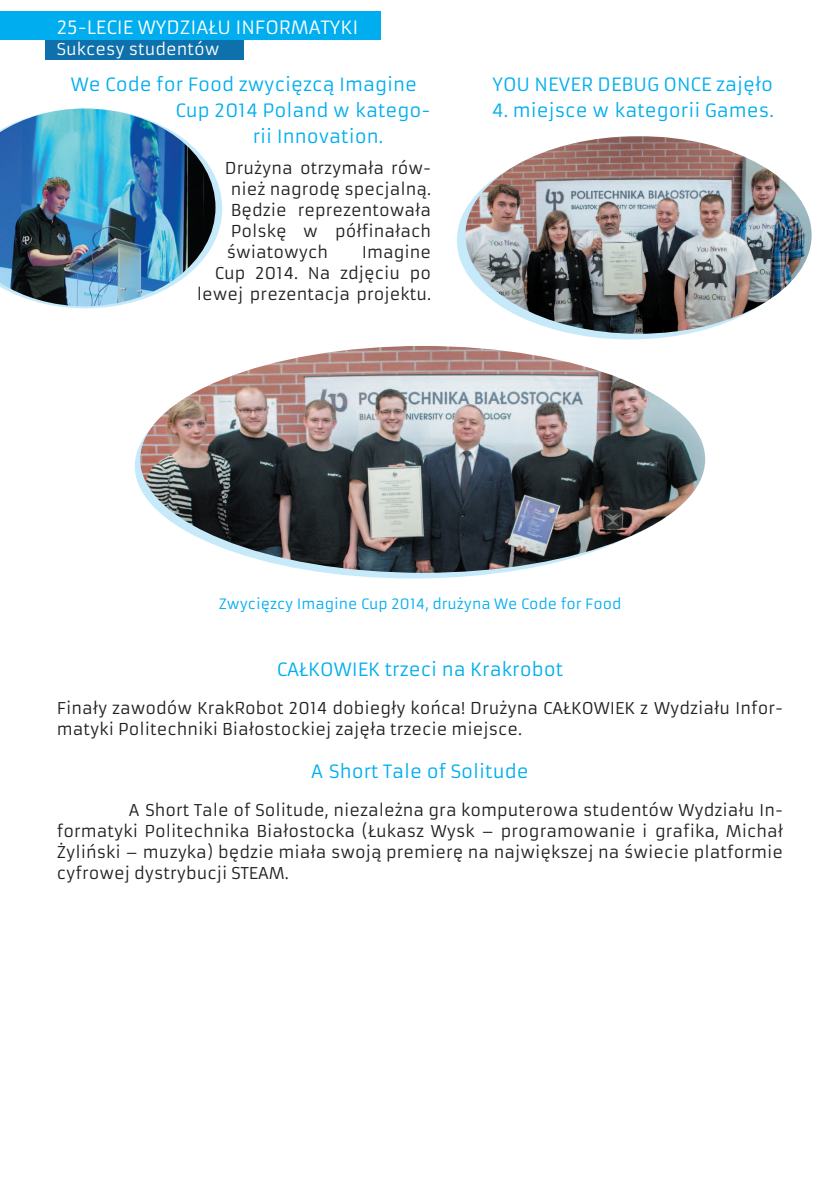
<style>
.page{position:relative;width:840px;height:1191px;background:#fff}
.page>*{position:absolute;margin:0;border:0;box-sizing:border-box;transform-origin:0 0}
.t1{font:18px "Armata";color:#00aeef}
.t2{font:18px "Armata";color:#fff}
.t3{font:16px/21px "Armata";color:#231f20;text-align:justify}
.t4{font:16px "Armata";color:#fff}
.t5{font:14px "Armata";color:#00aeef}
</style>
<div class="page">
<div style="left:45px;top:31px;width:199px;height:29px;background:#0f71ac"></div>
<div style="left:0;top:11px;width:380px;height:29px;background:#00aeef"></div>
<svg style="left:57px;top:108px;width:165px;height:200px"></svg>
<img style="left:0;top:109px;width:215px;height:197px">
<img style="left:465px;top:136px;width:346px;height:198px">
<img style="left:140px;top:346px;width:564px;height:227px">
<p class="t2" style="left:57px;top:17px;width:303px">25-LECIE WYDZIAŁU INFORMATYKI</p>
<p class="t4" style="left:57px;top:40px;width:164px">Sukcesy studentów</p>
<p class="t1" style="left:71px;top:74px;width:348px">We Code for Food zwycięzcą Imagine</p>
<p class="t1" style="left:175px;top:100px;width:256px">Cup 2014 Poland w katego-</p>
<p class="t1" style="left:252px;top:126px;width:132px">rii Innovation.</p>
<p class="t3" style="left:225px;top:158px;width:208px">Drużyna otrzymała rów&shy;nież nagrodę specjalną.<br>Będzie reprezentowała Polskę w półfinałach światowych</p>
<p class="t3" style="left:197px;top:242px;width:236px;text-align:right">Imagine<br>Cup 2014. Na zdjęciu po lewej prezentacja projektu.</p>
<p class="t1" style="left:492px;top:74px;width:282px">YOU NEVER DEBUG ONCE zajęło</p>
<p class="t1" style="left:491px;top:100px;width:283px">4. miejsce w kategorii Games.</p>
<p class="t5" style="left:218px;top:595px;width:404px">Zwycięzcy Imagine Cup 2014, drużyna We Code for Food</p>
<p class="t1" style="left:276px;top:658px;width:288px">CAŁKOWIEK trzeci na Krakrobot</p>
<p class="t3" style="left:57px;top:698px;width:727px">Finały zawodów KrakRobot 2014 dobiegły końca! Drużyna CAŁKOWIEK z Wydziału Infor&shy;matyki Politechniki Białostockiej zajęła trzecie miejsce.</p>
<p class="t1" style="left:311px;top:760px;width:219px">A Short Tale of Solitude</p>
<p class="t3" style="left:57px;top:800px;width:727px;text-indent:72px">A Short Tale of Solitude, niezależna gra komputerowa studentów Wydziału In&shy;formatyki Politechnika Białostocka (Łukasz Wysk – programowanie i grafika, Michał Żyliński – muzyka) będzie miała swoją premierę na największej na świecie platformie cyfrowej dystrybucji STEAM.</p>
</div>
